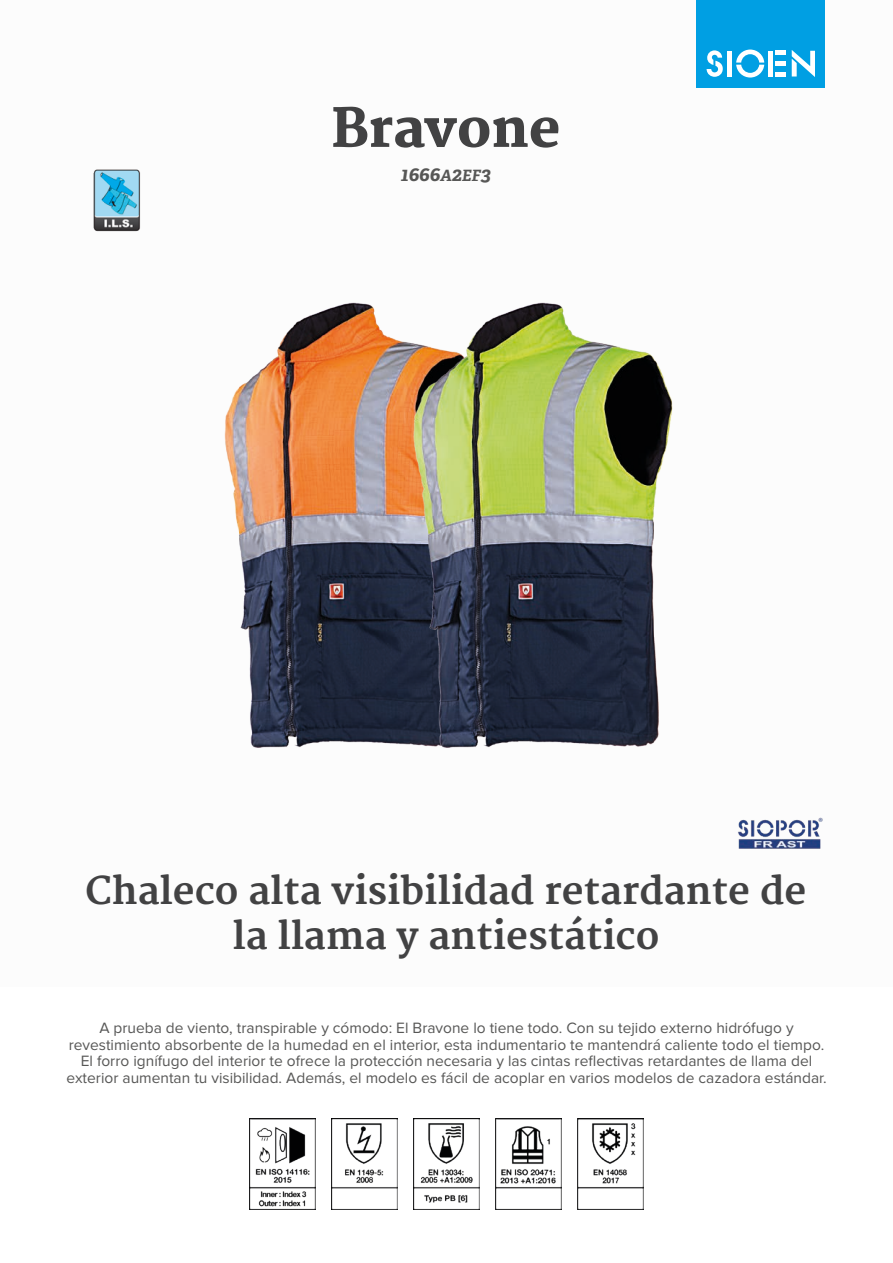
<style>
.page{position:relative;width:893px;height:1263px;background:#fff}
.page>*{position:absolute;margin:0;border:0;box-sizing:border-box;transform-origin:0 0}
.t1{font:800 52.5px "Merriweather";color:#424243}
.t2{font:700 37.5px/45px "Merriweather";color:#424243;text-align:center}
.t3{font:italic 700 19.5px "Adelle PE";color:#575756}
.t4{font:15.45px/16.8px "Proxima Nova";color:#575756;text-align:center}
.s1{font-size:15.6px}
</style>
<div class="page">
<div style="left:697px;top:0;width:128px;height:88px;background:#009fe3"></div>
<svg style="left:707px;top:50px;width:16px;height:27px"></svg>
<svg style="left:736px;top:50px;width:28px;height:28px"></svg>
<div style="left:727px;top:51px;width:5px;height:26px;background:#fff"></div>
<div style="left:768px;top:51px;width:5px;height:26px;background:#fff"></div>
<div style="left:775px;top:72px;width:11px;height:5px;background:#fff"></div>
<div style="left:775px;top:61px;width:11px;height:5px;background:#fff"></div>
<hr style="left:775px;top:51px;width:11px;height:4px;background:#fff">
<svg style="left:792px;top:50px;width:23px;height:27px"></svg>
<img style="left:93px;top:169px;width:45px;height:63px">
<img style="left:783px;top:817px;width:40px;height:32px">
<img style="left:249px;top:1118px;width:66px;height:92px">
<img style="left:331px;top:1118px;width:66px;height:92px">
<img style="left:413px;top:1118px;width:67px;height:92px">
<img style="left:495px;top:1118px;width:67px;height:92px">
<img style="left:577px;top:1118px;width:67px;height:92px">
<img style="left:110px;top:170px;width:188px;height:578px">
<img style="left:298px;top:302px;width:485px;height:547px">
<h1 class="t1" style="left:331px;top:98px;width:231px">Bravone</h1>
<p class="t3" style="left:401px;top:160px;width:92px">1666<span class="s1">A</span>2<span class="s1">EF</span>3</p>
<h2 class="t2" style="left:85px;top:869px;width:723px">Chaleco alta visibilidad retardante de la llama y antiestático</h2>
<p class="t4" style="left:66px;top:1020px;width:762px">A prueba de viento, transpirable y cómodo: El Bravone lo tiene todo. Con su tejido externo hidrófugo y revestimiento absorbente de la humedad en el interior, esta indumentario te mantendrá caliente todo el tiempo.<br>El forro ignífugo del interior te ofrece la protección necesaria y las cintas reflectivas retardantes de llama del exterior aumentan tu visibilidad. Además, el modelo es fácil de acoplar en varios modelos de cazadora estándar.</p>
</div>
